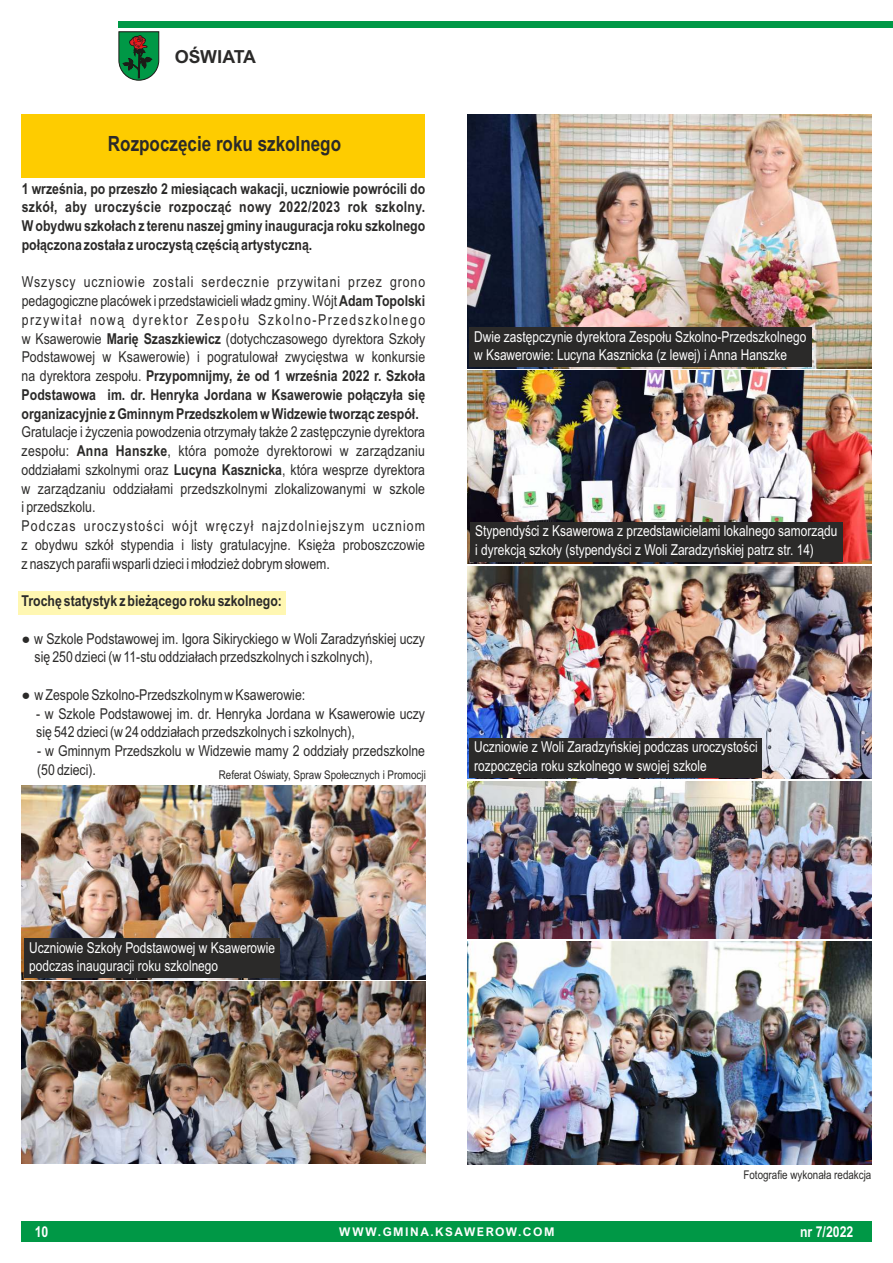
<style>
.page{position:relative;width:893px;height:1263px;background:#fff}
.page>*{position:absolute;margin:0;border:0;box-sizing:border-box;transform-origin:0 0}
.t1{font:700 21px "Arial Narrow";color:#2b2a29}
.t2{font:700 18px "Arial Nova";letter-spacing:-.01em;color:#2b2a29}
.t3{font:15px/18.8px "Arial Narrow";color:#2b2a29}
.t4{font:15px/18.8px "Arial Narrow";color:#fefefe}
.t5{font:700 15px/18.8px "Arial Narrow";color:#2b2a29;text-align:justify}
.t6{font:700 15px "Arial Narrow";color:#fefefe}
.t7{font:12px "Arial Narrow";color:#2b2a29}
.t8{font:700 12px "Arial Nova";letter-spacing:.125em;color:#fefefe}
.s1{font-weight:700}
.s2{font-family:"Arial"}
</style>
<div class="page">
<div style="left:119px;top:21px;width:774px;height:6px;background:#009846"></div>
<svg style="left:118px;top:31px;width:41px;height:50px;background:#2d7e4c"></svg>
<div style="left:21px;top:1221px;width:851px;height:21px;background:#009846"></div>
<div style="left:21px;top:114px;width:404px;height:64px;background:#fecc00"></div>
<div style="left:18px;top:591px;width:268px;height:23px;background:#fff7b2"></div>
<img style="left:22px;top:786px;width:403px;height:194px">
<img style="left:22px;top:982px;width:403px;height:181px">
<img style="left:468px;top:371px;width:403px;height:193px">
<img style="left:468px;top:567px;width:403px;height:211px">
<img style="left:468px;top:781px;width:403px;height:158px">
<img style="left:468px;top:941px;width:403px;height:223px">
<div style="left:25px;top:938px;width:255px;height:40px;background:#2b2a29"></div>
<div style="left:470px;top:738px;width:292px;height:39px;background:#2b2a29"></div>
<div style="left:470px;top:522px;width:372px;height:40px;background:#2b2a29"></div>
<img style="left:468px;top:114px;width:403px;height:254px">
<div style="left:469px;top:327px;width:342px;height:40px;background:#2b2a29"></div>
<p class="t2" style="left:175px;top:50px;width:83px">OŚWIATA</p>
<h1 class="t1" style="left:108px;top:136px;width:235px">Rozpoczęcie roku szkolnego</h1>
<p class="t5" style="left:22px;top:180px;width:405px">1 września, po przeszło 2 miesiącach wakacji, uczniowie powrócili do szkół, aby uroczyście rozpocząć nowy 2022/2023 rok szkolny.<br>W obydwu szkołach z terenu naszej gminy inauguracja roku szkolnego połączona została z uroczystą częścią artystyczną.</p>
<p class="t3" style="left:22px;top:274px;width:405px;text-align:justify">Wszyscy uczniowie zostali serdecznie przywitani przez grono pedagogiczne placówek i przedstawicieli władz gminy. Wójt <span class="s1">Adam Topolski </span>przywitał nową dyrektor Zespołu Szkolno-Przedszkolnego w Ksawerowie <span class="s1">Marię Szaszkiewicz</span> (dotychczasowego dyrektora Szkoły Podstawowej w Ksawerowie) i pogratulował zwycięstwa w konkursie na dyrektora zespołu. <span class="s1">Przypomnijmy, że od 1 września 2022 r. Szkoła Podstawowa im. dr. Henryka Jordana w Ksawerowie połączyła się organizacyjnie z Gminnym Przedszkolem w Widzewie tworząc zespół.</span></p>
<p class="t3" style="left:22px;top:424px;width:405px">Gratulacje i życzenia powodzenia otrzymały także 2 zastępczynie dyrektora zespołu: <span class="s1">Anna Hanszke</span>, która pomoże dyrektorowi w zarządzaniu oddziałami szkolnymi oraz <span class="s1">Lucyna Kasznicka</span>, która wesprze dyrektora w zarządzaniu oddziałami przedszkolnymi zlokalizowanymi w szkole i przedszkolu.<br>Podczas uroczystości wójt wręczył najzdolniejszym uczniom z obydwu szkół stypendia i listy gratulacyjne. Księża proboszczowie z naszych parafii wsparli dzieci i młodzież dobrym słowem.</p>
<p class="t5" style="left:22px;top:593px;width:262px">Trochę statystyk z bieżącego roku szkolnego:</p>
<p class="t3" style="left:35px;top:630px;width:392px;text-indent:-13px"><span class="s2">●</span> w Szkole Podstawowej im. Igora Sikiryckiego w Woli Zaradzyńskiej uczy się 250 dzieci (w 11-stu oddziałach przedszkolnych i szkolnych),</p>
<p class="t3" style="left:22px;top:687px;width:285px"><span class="s2">●</span> w Zespole Szkolno-Przedszkolnym w Ksawerowie:</p>
<p class="t3" style="left:36px;top:705px;width:390px">- w Szkole Podstawowej im. dr. Henryka Jordana w Ksawerowie uczy się 542 dzieci (w 24 oddziałach przedszkolnych i szkolnych),</p>
<p class="t3" style="left:37px;top:743px;width:389px">- w Gminnym Przedszkolu w Widzewie mamy 2 oddziały przedszkolne (50 dzieci).</p>
<p class="t7" style="left:219px;top:770px;width:209px">Referat Oświaty, Spraw Społecznych i Promocji</p>
<p class="t4" style="left:474px;top:328px;width:334px">Dwie zastępczynie dyrektora Zespołu Szkolno-Przedszkolnego w Ksawerowie: Lucyna Kasznicka (z lewej) i Anna Hanszke</p>
<p class="t4" style="left:475px;top:523px;width:364px">Stypendyści z Ksawerowa z przedstawicielami lokalnego samorządu i dyrekcją szkoły (stypendyści z Woli Zaradzyńskiej patrz str. 14)</p>
<p class="t4" style="left:474px;top:739px;width:285px">Uczniowie z Woli Zaradzyńskiej podczas uroczystości rozpoczęcia roku szkolnego w swojej szkole</p>
<p class="t4" style="left:29px;top:939px;width:247px">Uczniowie Szkoły Podstawowej w Ksawerowie podczas inauguracji roku szkolnego</p>
<p class="t7" style="left:743px;top:1171px;width:129px">Fotografie wykonała redakcja</p>
<p class="t6" style="left:35px;top:1226px;width:15px">10</p>
<p class="t8" style="left:339px;top:1227px;width:217px">WWW.GMINA.KSAWEROW.COM</p>
<p class="t6" style="left:800px;top:1226px;width:55px">nr 7/2022</p>
</div>
